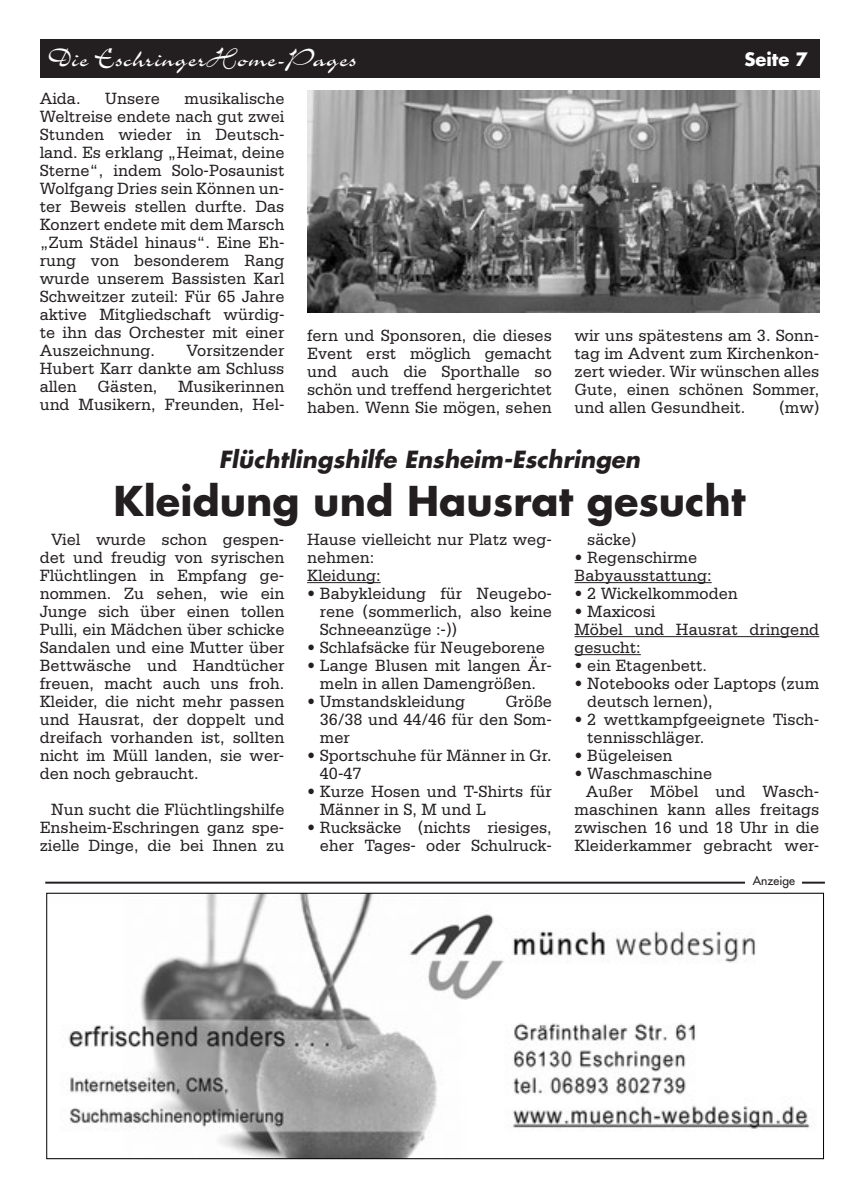
<style>
.page{position:relative;width:859px;height:1202px;background:#fff}
.page>*{position:absolute;margin:0;border:0;box-sizing:border-box;transform-origin:0 0}
.Uberschrift{font:700 40px "Futura LT";color:#231f20}
.t1{font:29px "Charme LT";color:#fff}
.Zwischenüberschrift{font:italic 700 23px "Futura LT";color:#231f20}
.t2{font:700 18px "Futura LT";color:#fff}
.Grundtext{font:17.2px/18px "Serifa LT";color:#231f20;text-align:justify;scale:.95 1}
.t3{font:12px "Futura LT";color:#231f20}
</style>
<div class="page">
<div style="left:40px;top:40px;width:779px;height:38px;background:#231f20"></div>
<img style="left:68px;top:895px;width:742px;height:262px">
<div style="left:46px;top:893px;width:778px;height:266px;border:1px solid #000"></div>
<hr style="left:45px;top:882px;width:780px;height:2px;background:#231f20">
<div style="left:745px;top:876px;width:57px;height:14px;background:#fff"></div>
<hr style="left:307px;top:582px;width:74px;height:1px;background:#231f20">
<hr style="left:574px;top:582px;width:138px;height:1px;background:#231f20">
<hr style="left:574px;top:636px;width:245px;height:1px;background:#231f20">
<hr style="left:574px;top:654px;width:67px;height:1px;background:#231f20">
<img style="left:307px;top:91px;width:512px;height:222px">
<p class="t1" style="left:48px;top:44px;width:310px">Die EschringerHome-Pages</p>
<p class="t2" style="left:744px;top:47px;width:65px">Seite 7</p>
<p class="Grundtext" style="left:40px;top:89px;width:45px">Aida.</p>
<p class="Grundtext" style="left:105px;top:89px;width:59px">Unsere</p>
<p class="Grundtext" style="left:40px;top:89px;width:259px;text-indent:145px">musikalische Weltreise endete nach gut zwei Stunden wieder in Deutsch&shy;land. Es erklang „Heimat, deine Sterne“, indem Solo-Posaunist Wolfgang Dries sein Können un&shy;ter Beweis stellen durfte. Das Konzert endete mit dem Marsch „Zum Städel hinaus“. Eine Eh&shy;rung von besonderem Rang wurde unserem Bassisten Karl Schweitzer zuteil: Für 65 Jahre aktive Mitgliedschaft würdig&shy;te ihn das Orchester mit einer Auszeichnung.</p>
<p class="Grundtext" style="left:40px;top:341px;width:259px;text-indent:147px">Vorsitzender Hubert Karr dankte am Schluss allen Gästen, Musikerinnen und Musikern, Freunden, Hel-</p>
<p class="Grundtext" style="left:307px;top:326px;width:259px">fern und Sponsoren, die dieses Event erst möglich gemacht und auch die Sporthalle so schön und treffend hergerichtet haben. Wenn Sie mögen, sehen</p>
<p class="Grundtext" style="left:574px;top:327px;width:259px">wir uns spätestens am 3. Sonn&shy;tag im Advent zum Kirchenkon&shy;zert wieder. Wir wünschen alles Gute, einen schönen Sommer, und allen Gesundheit.</p>
<p class="Grundtext" style="left:779px;top:398px;width:44px">(mw)</p>
<p class="Zwischenüberschrift" style="left:219px;top:444px;width:423px">Flüchtlingshilfe Ensheim-Eschringen</p>
<p class="Uberschrift" style="left:114px;top:474px;width:633px">Kleidung und Hausrat gesucht</p>
<p class="Grundtext" style="left:40px;top:530px;width:259px;text-indent:11px">Viel wurde schon gespen&shy;det und freudig von syrischen Flüchtlingen in Empfang ge&shy;nommen. Zu sehen, wie ein Junge sich über einen tollen Pulli, ein Mädchen über schicke Sandalen und eine Mutter über Bettwäsche und Handtücher freuen, macht auch uns froh.<br>Kleider, die nicht mehr passen und Hausrat, der doppelt und dreifach vorhanden ist, sollten nicht im Müll landen, sie wer&shy;den noch gebraucht.</p>
<p class="Grundtext" style="left:40px;top:801px;width:259px;text-indent:11px">Nun sucht die Flüchtlingshilfe Ensheim-Eschringen ganz spe&shy;zielle Dinge, die bei Ihnen zu</p>
<p class="Grundtext" style="left:307px;top:530px;width:259px">Hause vielleicht nur Platz weg&shy;nehmen:</p>
<p class="Grundtext" style="left:307px;top:566px;width:79px">Kleidung:</p>
<p class="Grundtext" style="left:320px;top:584px;width:246px;text-indent:-13px">• Babykleidung für Neugebo&shy;rene (sommerlich, also keine Schneeanzüge :-))</p>
<p class="Grundtext" style="left:307px;top:638px;width:252px">• Schlafsäcke für Neugeborene</p>
<p class="Grundtext" style="left:307px;top:656px;width:259px;text-align:center">• Lange Blusen mit langen Är&shy;meln in allen Damengrößen.</p>
<p class="Grundtext" style="left:307px;top:692px;width:168px">• Umstandskleidung</p>
<p class="Grundtext" style="left:320px;top:692px;width:246px;text-indent:186px">Größe 36/38 und 44/46 für den Som&shy;mer</p>
<p class="Grundtext" style="left:320px;top:746px;width:246px;text-indent:-13px">• Sportschuhe für Männer in Gr.<br>40-47</p>
<p class="Grundtext" style="left:320px;top:782px;width:246px;text-indent:-13px">• Kurze Hosen und T-Shirts für<br>Männer in S, M und L</p>
<p class="Grundtext" style="left:307px;top:818px;width:259px;text-align:right">• Rucksäcke (nichts riesiges, eher Tages- oder Schulruck-</p>
<p class="Grundtext" style="left:587px;top:530px;width:53px">säcke)</p>
<p class="Grundtext" style="left:574px;top:548px;width:131px">• Regenschirme</p>
<p class="Grundtext" style="left:574px;top:566px;width:146px">Babyausstattung:</p>
<p class="Grundtext" style="left:574px;top:584px;width:173px">• 2 Wickelkommoden</p>
<p class="Grundtext" style="left:574px;top:602px;width:87px">• Maxicosi</p>
<p class="Grundtext" style="left:574px;top:620px;width:259px">Möbel und Hausrat dringend gesucht:</p>
<p class="Grundtext" style="left:574px;top:656px;width:141px">• ein Etagenbett.</p>
<p class="Grundtext" style="left:587px;top:674px;width:246px;text-indent:-13px">• Notebooks oder Laptops (zum deutsch lernen),</p>
<p class="Grundtext" style="left:587px;top:710px;width:246px;text-indent:-13px">• 2 wettkampfgeeignete Tisch&shy;tennisschläger.</p>
<p class="Grundtext" style="left:574px;top:746px;width:105px">• Bügeleisen</p>
<p class="Grundtext" style="left:574px;top:764px;width:146px">• Waschmaschine</p>
<p class="Grundtext" style="left:574px;top:782px;width:259px;text-indent:11px">Außer Möbel und Wasch&shy;maschinen kann alles freitags zwischen 16 und 18 Uhr in die Kleiderkammer gebracht wer-</p>
<p class="t3" style="left:753px;top:873px;width:44px">Anzeige</p>
</div>
